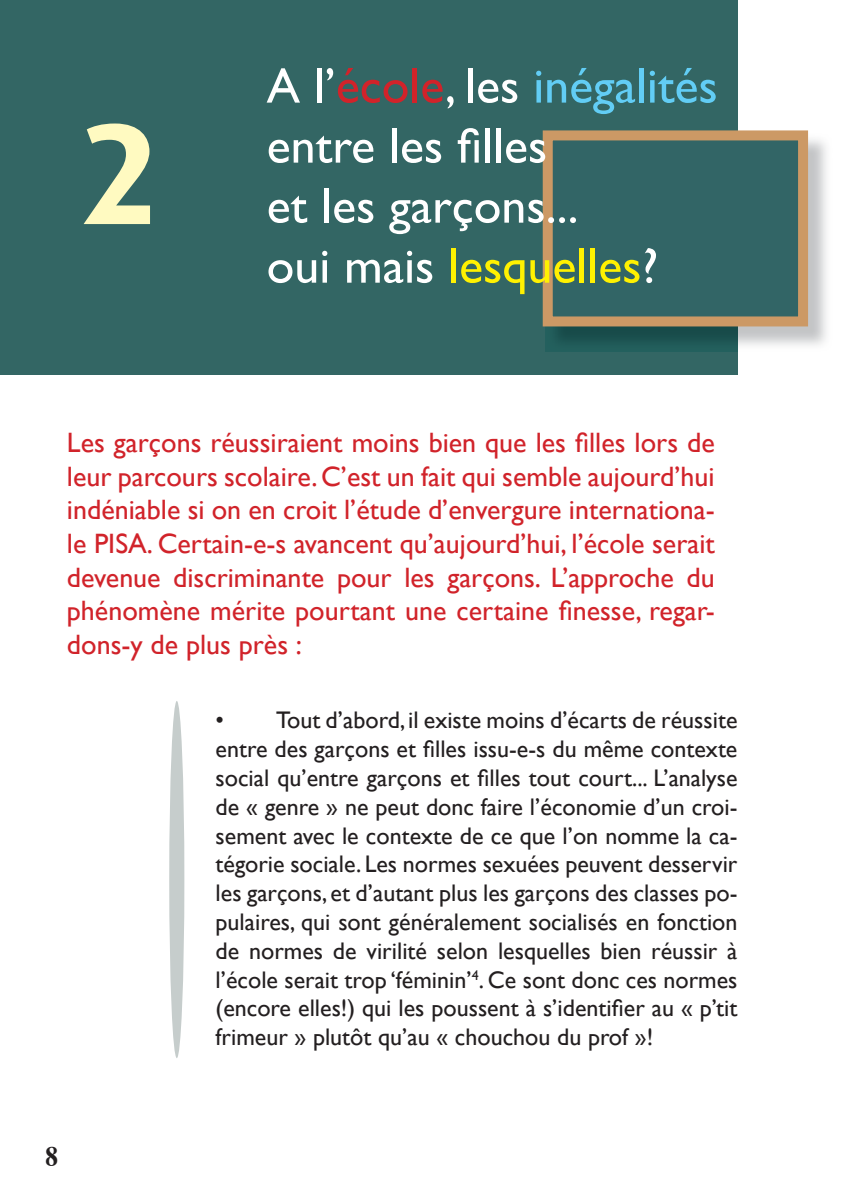
<style>
.page{position:relative;width:851px;height:1191px;background:#fff}
.page>*{position:absolute;margin:0;border:0;box-sizing:border-box;transform-origin:0 0}
.t1{font:700 144px "Dax";color:#fffac1}
.t2{font:50px/60px "Gill Sans";color:#fff}
.t3{font:28px/33.6px "Gill Sans";color:#d1232a;text-align:justify}
.t4{font:700 28px "Times";color:#231f20;scale:.9 1}
.t5{font:24px/28.8px "Gill Sans";color:#231f20;text-align:justify}
.s1{color:#d1232a}
.s2{color:#62cdf5}
.s3{color:#fff101}
</style>
<div class="page">
<div style="left:0;top:0;width:737px;height:374px;background:#336664"></div>
<img style="left:545px;top:133px;width:282px;height:219px">
<div style="left:547px;top:135px;width:255px;height:186px;background:#326566"></div>
<div style="left:542px;top:130px;width:265px;height:196px;border:10px solid #cc9965"></div>
<div style="left:169px;top:701px;width:15px;height:357px;background:#c6cdcc;border-radius:50%"></div>
<h1 class="t1" style="left:79px;top:93px;width:83px">2</h1>
<h2 class="t2" style="left:266px;top:55px;width:452px">A l’<span class="s1">école</span>, les <span class="s2">inégalités </span>entre les filles<br>et les garçons...<br>oui mais <span class="s3">lesquelles</span>?</h2>
<p class="t3" style="left:67px;top:426px;width:649px">Les garçons réussiraient moins bien que les filles lors de leur parcours scolaire. C’est un fait qui semble aujourd’hui indéniable si on en croit l’étude d’envergure internationa&shy;le PISA. Certain-e-s avancent qu’aujourd’hui, l’école serait devenue discriminante pour les garçons. L’approche du phénomène mérite pourtant une certaine finesse, regar&shy;dons-y de plus près :</p>
<p class="t5" style="left:215px;top:705px;width:523px">• Tout d’abord, il existe moins d’écarts de réussite entre des garçons et filles issu-e-s du même contexte social qu’entre garçons et filles tout court... L’analyse de « genre » ne peut donc faire l’économie d’un croi&shy;sement avec le contexte de ce que l’on nomme la ca&shy;tégorie sociale. Les normes sexuées peuvent desservir les garçons, et d’autant plus les garçons des classes po&shy;pulaires, qui sont généralement socialisés en fonction de normes de virilité selon lesquelles bien réussir à l’école serait trop ‘féminin’<sup>4</sup>. Ce sont donc ces normes (encore elles!) qui les poussent à s’identifier au « p’tit frimeur » plutôt qu’au « chouchou du prof »!</p>
<p class="t4" style="left:45px;top:1129px;width:16px">8</p>
</div>
